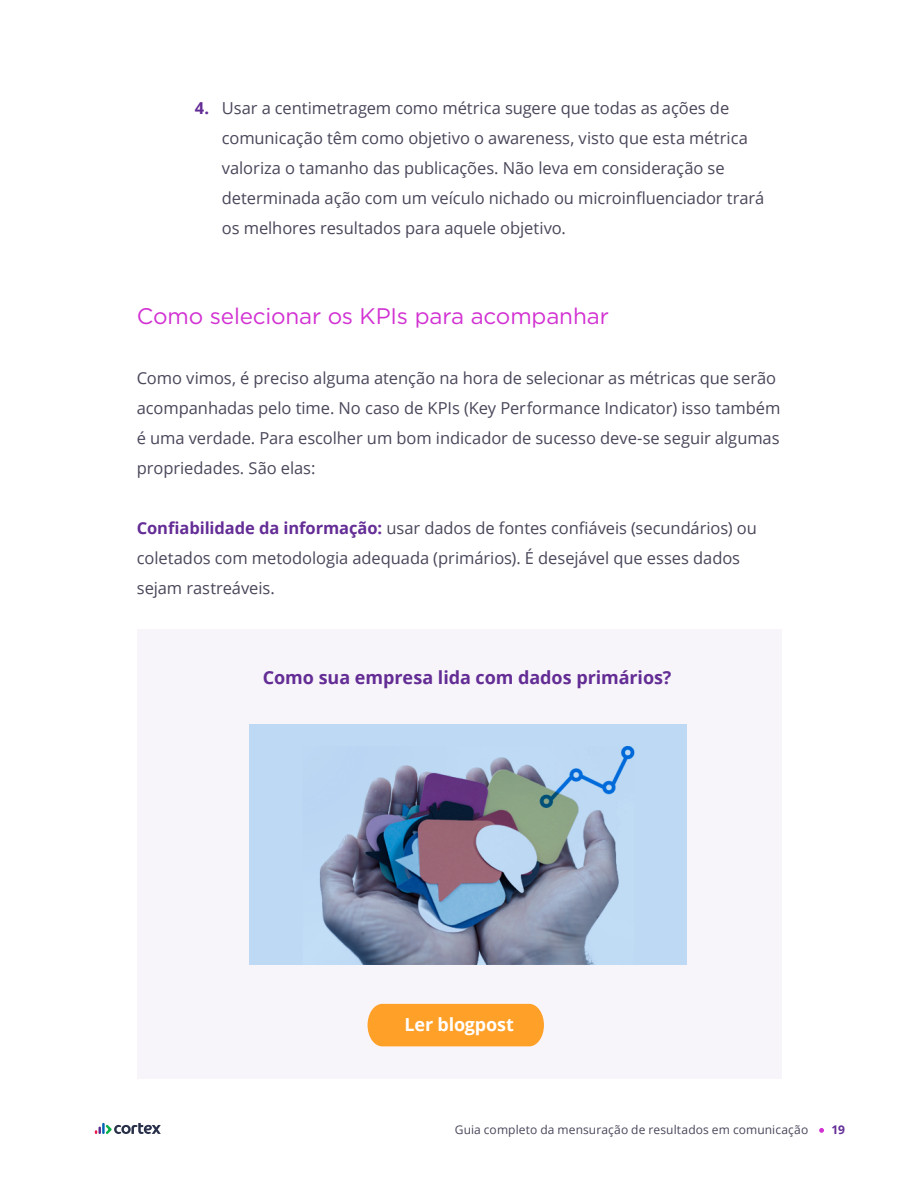
<style>
.page{position:relative;width:918px;height:1188px;background:#fff}
.page>*{position:absolute;margin:0;border:0;box-sizing:border-box;transform-origin:0 0}
.t1{font:22.5px "Gotham";letter-spacing:-.005em;color:#d232d2}
.t2{font:700 18px "Open Sans";letter-spacing:-.005em;color:#642d96}
.t3{font:700 18px "Open Sans";letter-spacing:-.01em;color:#fff}
.t4{font:16.5px/30px "Open Sans";letter-spacing:-.005em;color:#4b465a}
.t5{font:12px "Open Sans";letter-spacing:.01em;color:#4b465a}
.t6{font:700 12px "Open Sans";color:#642d96}
.s1{font-weight:700;color:#642d96}
</style>
<div class="page">
<svg style="left:95px;top:1123px;width:66px;height:11px"></svg>
<svg style="left:819px;top:1128px;width:5px;height:5px"></svg>
<div style="left:137px;top:629px;width:645px;height:450px;background:#f7f5f9"></div>
<img style="left:250px;top:725px;width:436px;height:240px">
<svg style="left:368px;top:1004px;width:176px;height:42px;background:#fea534"></svg>
<div style="left:398px;top:1018px;width:123px;height:27px;background:#ffa028"></div>
<p class="t4" style="left:222px;top:93px;width:544px;text-indent:-27px"><span class="s1">4.</span> Usar a centimetragem como métrica sugere que todas as ações de comunicação têm como objetivo o awareness, visto que esta métrica valoriza o tamanho das publicações. Não leva em consideração se determinada ação com um veículo nichado ou microinfluenciador trará os melhores resultados para aquele objetivo.</p>
<h1 class="t1" style="left:137px;top:302px;width:474px">Como selecionar os KPIs para acompanhar</h1>
<p class="t4" style="left:137px;top:363px;width:645px">Como vimos, é preciso alguma atenção na hora de selecionar as métricas que serão acompanhadas pelo time. No caso de KPIs (Key Performance Indicator) isso também é uma verdade. Para escolher um bom indicador de sucesso deve-se seguir algumas propriedades. São elas:</p>
<p class="t4" style="left:137px;top:513px;width:622px"><span class="s1">Confiabilidade da informação:</span> usar dados de fontes confiáveis (secundários) ou coletados com metodologia adequada (primários). É desejável que esses dados sejam rastreáveis.</p>
<p class="t2" style="left:263px;top:665px;width:410px">Como sua empresa lida com dados primários?</p>
<p class="t3" style="left:405px;top:1012px;width:111px">Ler blogpost</p>
<p class="t5" style="left:455px;top:1121px;width:355px">Guia completo da mensuração de resultados em comunicação</p>
<p class="t6" style="left:831px;top:1121px;width:15px">19</p>
</div>
